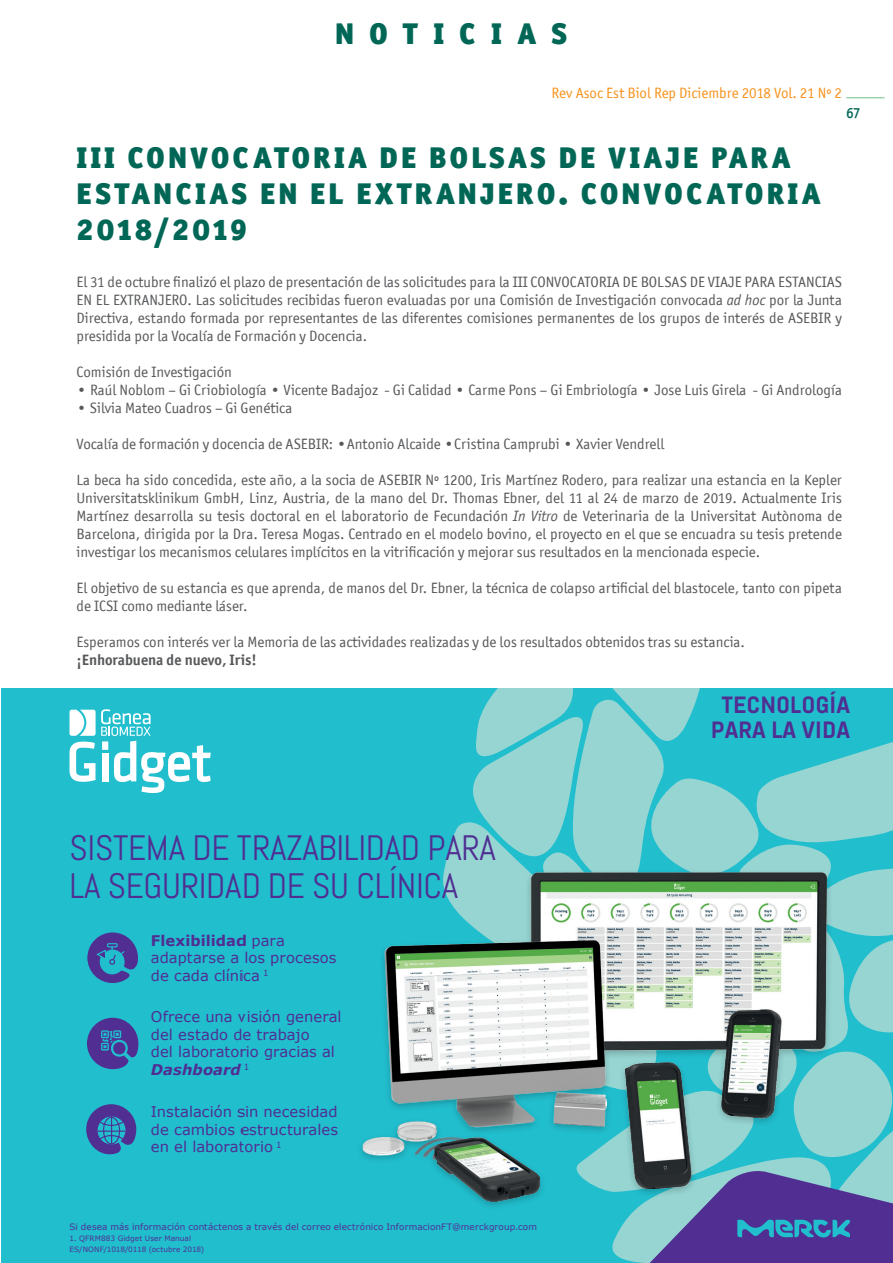
<style>
.page{position:relative;width:893px;height:1263px;background:#fff}
.page>*{position:absolute;margin:0;border:0;box-sizing:border-box;transform-origin:0 0}
.t1{font:35.4px/38.2px "Abel Pro";letter-spacing:-.01em;color:#502e92}
.OK_TITULOS_PÁGINAS{font:900 30px/36px "Officina San ITC";letter-spacing:.1em;color:#006756}
.OK_ENCABEZADOS_PÁGS{font:900 30px "Officina San ITC";letter-spacing:.5em;color:#006756}
.t2{font:700 23.55px/25px "Abel Pro";color:#502e92;text-align:center}
.OK_BODYCOPY{font:15px/18px "Officina San ITC";color:#57585a;text-align:justify}
.Titulo_azul_2{font:15px "Officina San ITC";color:#f7931d}
.OK_BODYCOPY-2{font:700 15px "Officina San ITC";color:#57585a}
.t3{font:500 15px "Officina San ITC";color:#006756}
.t4{font:14.7px/17.7px "Verdana";letter-spacing:.005em;color:#502e92}
.t5{font:8.85px "Verdana";letter-spacing:.015em;color:#502e92}
.t6{font:7.35px/10.9px "Verdana";letter-spacing:.01em;color:#502e92}
.s1{font-style:italic}
.s2{font-weight:700}
.s3{font-weight:700;font-style:italic}
</style>
<div class="page">
<hr style="left:846px;top:98px;width:38px;height:1px;background:#6fc185">
<div style="left:1px;top:689px;width:892px;height:574px;background:#21bece"></div>
<svg style="left:69px;top:709px;width:142px;height:84px"></svg>
<svg style="left:87px;top:1018px;width:51px;height:51px"></svg>
<svg style="left:87px;top:932px;width:51px;height:51px"></svg>
<img style="left:361px;top:944px;width:79px;height:227px">
<svg style="left:86px;top:1104px;width:50px;height:51px"></svg>
<svg style="left:440px;top:689px;width:453px;height:574px"></svg>
<p class="OK_ENCABEZADOS_PÁGS" style="left:335px;top:14px;width:234px">NOTICIAS</p>
<p class="Titulo_azul_2" style="left:552px;top:85px;width:292px">Rev Asoc Est Biol Rep Diciembre 2018 Vol. 21 Nº 2</p>
<p class="OK_TITULOS_PÁGINAS" style="left:77px;top:140px;width:745px">III CONVOCATORIA DE BOLSAS DE VIAJE PARA<br>ESTANCIAS EN EL EXTRANJERO. CONVOCATORIA<br>2018/2019</p>
<p class="t3" style="left:846px;top:104px;width:16px">67</p>
<p class="OK_BODYCOPY" style="left:77px;top:273px;width:767px">El 31 de octubre finalizó el plazo de presentación de las solicitudes para la III CONVOCATORIA DE BOLSAS DE VIAJE PARA ESTANCIAS EN EL EXTRANJERO. Las solicitudes recibidas fueron evaluadas por una Comisión de Investigación convocada <span class="s1">ad hoc</span> por la Junta Directiva, estando formada por representantes de las diferentes comisiones permanentes de los grupos de interés de ASEBIR y presidida por la Vocalía de Formación y Docencia.</p>
<p class="OK_BODYCOPY" style="left:77px;top:363px;width:157px">Comisión de Investigación</p>
<p class="OK_BODYCOPY" style="left:77px;top:381px;width:767px">• Raúl Noblom – Gi Criobiología • Vicente Badajoz - Gi Calidad • Carme Pons – Gi Embriología • Jose Luis Girela - Gi Andrología</p>
<p class="OK_BODYCOPY" style="left:77px;top:399px;width:217px">• Silvia Mateo Cuadros – Gi Genética</p>
<p class="OK_BODYCOPY" style="left:77px;top:435px;width:589px">Vocalía de formación y docencia de ASEBIR: •Antonio Alcaide •Cristina Camprubi • Xavier Vendrell</p>
<p class="OK_BODYCOPY" style="left:77px;top:471px;width:767px">La beca ha sido concedida, este año, a la socia de ASEBIR Nº 1200, Iris Martínez Rodero, para realizar una estancia en la Kepler Universitatsklinikum GmbH, Linz, Austria, de la mano del Dr. Thomas Ebner, del 11 al 24 de marzo de 2019. Actualmente Iris Martínez desarrolla su tesis doctoral en el laboratorio de Fecundación <span class="s1">In Vitro</span> de Veterinaria de la Universitat Autònoma de Barcelona, dirigida por la Dra. Teresa Mogas. Centrado en el modelo bovino, el proyecto en el que se encuadra su tesis pretende investigar los mecanismos celulares implícitos en la vitrificación y mejorar sus resultados en la mencionada especie.</p>
<p class="OK_BODYCOPY" style="left:77px;top:579px;width:767px">El objetivo de su estancia es que aprenda, de manos del Dr. Ebner, la técnica de colapso artificial del blastocele, tanto con pipeta de ICSI como mediante láser.</p>
<p class="OK_BODYCOPY" style="left:77px;top:633px;width:670px">Esperamos con interés ver la Memoria de las actividades realizadas y de los resultados obtenidos tras su estancia.</p>
<p class="OK_BODYCOPY-2" style="left:77px;top:651px;width:182px">¡Enhorabuena de nuevo, Iris!</p>
<p class="t1" style="left:70px;top:829px;width:428px">SISTEMA DE TRAZABILIDAD PARA<br>LA SEGURIDAD DE SU CLÍNICA</p>
<p class="t4" style="left:151px;top:932px;width:187px"><span class="s2">Flexibilidad</span> para adaptarse a los procesos de cada clínica <sup>1</sup></p>
<p class="t4" style="left:151px;top:1008px;width:192px">Ofrece una visión general del estado de trabajo<br>del laboratorio gracias al<br><span class="s3">Dashboard</span> <sup>1</sup></p>
<p class="t4" style="left:151px;top:1103px;width:189px;text-align:justify">Instalación sin necesidad de cambios estructurales en el laboratorio <sup>1</sup></p>
<p class="t5" style="left:70px;top:1221px;width:469px">Si desea más información contáctenos a través del correo electrónico InformacionFT@merckgroup.com</p>
<p class="t6" style="left:70px;top:1233px;width:136px">1. QFRM883 Gidget User Manual<br>ES/NONF/1018/0118 (octubre 2018)</p>
<p class="t2" style="left:711px;top:693px;width:141px">TECNOLOGÍA<br>PARA LA VIDA</p>
</div>
